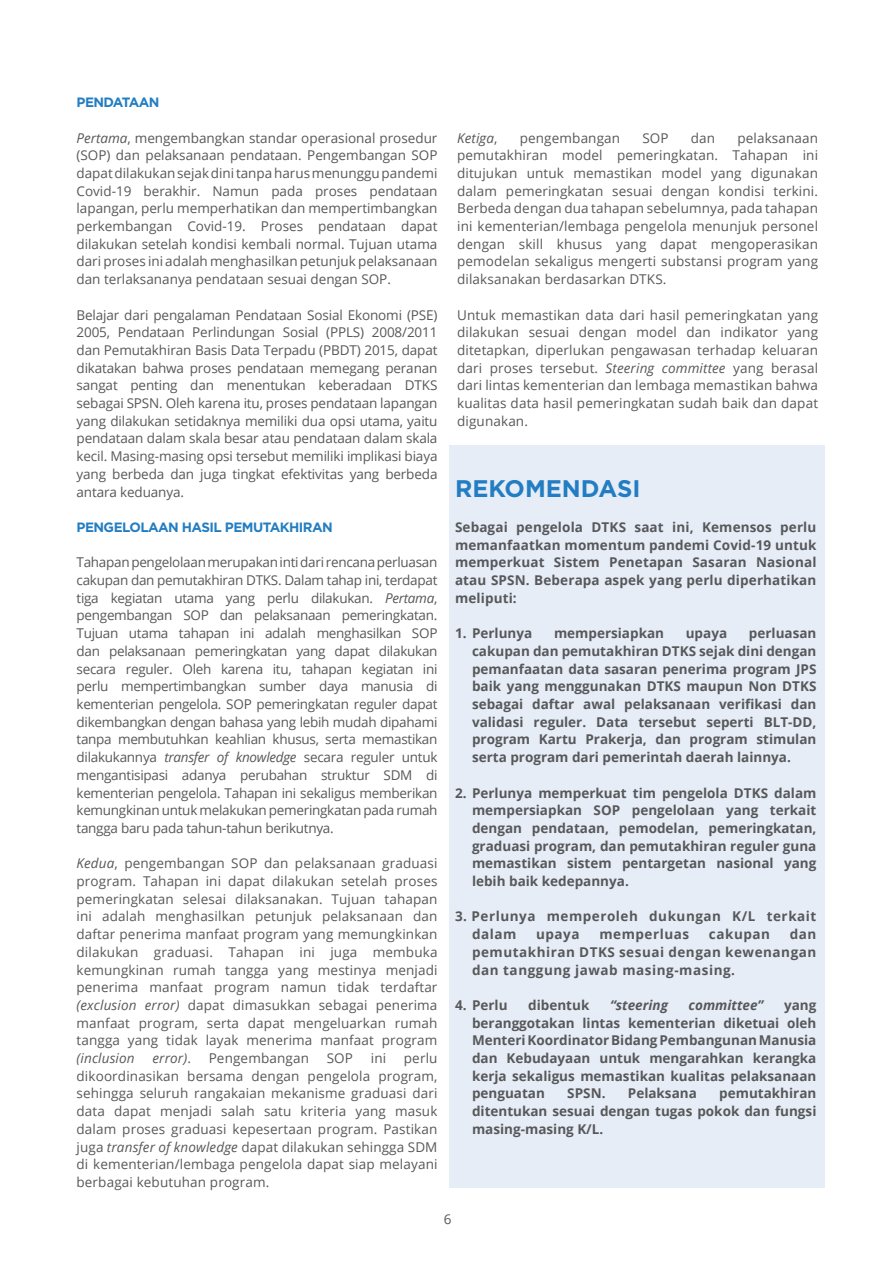
<style>
.page{position:relative;width:893px;height:1263px;background:#fff}
.page>*{position:absolute;margin:0;border:0;box-sizing:border-box;transform-origin:0 0}
.t1{font:700 24px "Gotham";color:#227dc2}
.t2{font:13.5px/17.7px "Open Sans";letter-spacing:.01em;color:#57585a;text-align:justify}
.t3{font:700 13.5px/17.7px "Open Sans";color:#57585a;text-align:justify}
.t4{font:700 13.5px/17.7px "Open Sans";letter-spacing:.04em;color:#57585a}
.t5{font:700 13.5px "Gotham";letter-spacing:-.04em;color:#227dc2}
.t6{font:italic 700 13.5px "Open Sans";color:#57585a}
.t7{font:italic 13.5px "Open Sans";letter-spacing:.01em;color:#57585a}
.s1{font-style:italic}
.s2{font-style:normal}
</style>
<div class="page">
<div style="left:450px;top:445px;width:375px;height:742px;background:#e7edf7"></div>
<p class="t5" style="left:77px;top:93px;width:84px">PENDATAAN</p>
<p class="t2" style="left:77px;top:128px;width:362px"><span class="s1">Pertama</span>, mengembangkan standar operasional prosedur (SOP) dan pelaksanaan pendataan. Pengembangan SOP dapat dilakukan sejak dini tanpa harus menunggu pandemi Covid-19 berakhir. Namun pada proses pendataan lapangan, perlu memperhatikan dan mempertimbangkan perkembangan Covid-19. Proses pendataan dapat dilakukan setelah kondisi kembali normal. Tujuan utama dari proses ini adalah menghasilkan petunjuk pelaksanaan dan terlaksananya pendataan sesuai dengan SOP.</p>
<p class="t2" style="left:77px;top:305px;width:362px">Belajar dari pengalaman Pendataan Sosial Ekonomi (PSE)<br>2005, Pendataan Perlindungan Sosial (PPLS) 2008/2011 dan Pemutakhiran Basis Data Terpadu (PBDT) 2015, dapat dikatakan bahwa proses pendataan memegang peranan sangat penting dan menentukan keberadaan DTKS sebagai SPSN. Oleh karena itu, proses pendataan lapangan yang dilakukan setidaknya memiliki dua opsi utama, yaitu pendataan dalam skala besar atau pendataan dalam skala kecil. Masing-masing opsi tersebut memiliki implikasi biaya yang berbeda dan juga tingkat efektivitas yang berbeda antara keduanya.</p>
<p class="t5" style="left:77px;top:518px;width:258px">PENGELOLAAN HASIL PEMUTAKHIRAN</p>
<p class="t2" style="left:77px;top:553px;width:362px">Tahapan pengelolaan merupakan inti dari rencana perluasan cakupan dan pemutakhiran DTKS. Dalam tahap ini, terdapat tiga kegiatan utama yang perlu dilakukan. <span class="s1">Pertama</span>, pengembangan SOP dan pelaksanaan pemeringkatan.<br>Tujuan utama tahapan ini adalah menghasilkan SOP dan pelaksanaan pemeringkatan yang dapat dilakukan secara reguler. Oleh karena itu, tahapan kegiatan ini perlu mempertimbangkan sumber daya manusia di kementerian pengelola. SOP pemeringkatan reguler dapat dikembangkan dengan bahasa yang lebih mudah dipahami tanpa membutuhkan keahlian khusus, serta memastikan dilakukannya <span class="s1">transfer of knowledge</span> secara reguler untuk mengantisipasi adanya perubahan struktur SDM di kementerian pengelola. Tahapan ini sekaligus memberikan kemungkinan untuk melakukan pemeringkatan pada rumah tangga baru pada tahun-tahun berikutnya.</p>
<p class="t2" style="left:77px;top:854px;width:362px"><span class="s1">Kedua</span>, pengembangan SOP dan pelaksanaan graduasi program. Tahapan ini dapat dilakukan setelah proses pemeringkatan selesai dilaksanakan. Tujuan tahapan ini adalah menghasilkan petunjuk pelaksanaan dan daftar penerima manfaat program yang memungkinkan dilakukan graduasi. Tahapan ini juga membuka kemungkinan rumah tangga yang mestinya menjadi penerima manfaat program namun tidak terdaftar <span class="s1">(exclusion error)</span> dapat dimasukkan sebagai penerima manfaat program, serta dapat mengeluarkan rumah tangga yang tidak layak menerima manfaat program <span class="s1">(inclusion</span></p>
<p class="t2" style="left:77px;top:1049px;width:362px;text-indent:327px">perlu dikoordinasikan bersama dengan pengelola program, sehingga seluruh rangakaian mekanisme graduasi dari data dapat menjadi salah satu kriteria yang masuk dalam proses graduasi kepesertaan program. Pastikan juga <span class="s1">transfer of knowledge</span> dapat dilakukan sehingga SDM di kementerian/lembaga pengelola dapat siap melayani berbagai kebutuhan program.</p>
<p class="t7" style="left:152px;top:1049px;width:40px">error)<span class="s2">.</span></p>
<p class="t2" style="left:209px;top:1049px;width:102px">Pengembangan</p>
<p class="t2" style="left:327px;top:1049px;width:28px">SOP</p>
<p class="t2" style="left:371px;top:1049px;width:17px">ini</p>
<p class="t7" style="left:457px;top:128px;width:42px">Ketiga<span class="s2">,</span></p>
<p class="t2" style="left:520px;top:128px;width:102px">pengembangan</p>
<p class="t2" style="left:642px;top:128px;width:28px">SOP</p>
<p class="t2" style="left:691px;top:128px;width:26px">dan</p>
<p class="t2" style="left:457px;top:128px;width:362px;text-indent:280px">pelaksanaan pemutakhiran model pemeringkatan. Tahapan ini ditujukan untuk memastikan model yang digunakan dalam pemeringkatan sesuai dengan kondisi terkini.<br>Berbeda dengan dua tahapan sebelumnya, pada tahapan ini kementerian/lembaga pengelola menunjuk personel dengan skill khusus yang dapat mengoperasikan pemodelan sekaligus mengerti substansi program yang dilaksanakan berdasarkan DTKS.</p>
<p class="t2" style="left:457px;top:305px;width:362px">Untuk memastikan data dari hasil pemeringkatan yang dilakukan sesuai dengan model dan indikator yang ditetapkan, diperlukan pengawasan terhadap keluaran dari proses tersebut. <span class="s1">Steering committee</span> yang berasal dari lintas kementerian dan lembaga memastikan bahwa kualitas data hasil pemeringkatan sudah baik dan dapat digunakan.</p>
<p class="t1" style="left:455px;top:472px;width:187px">REKOMENDASI</p>
<p class="t3" style="left:455px;top:518px;width:363px">Sebagai pengelola DTKS saat ini, Kemensos perlu memanfaatkan momentum pandemi Covid-19 untuk memperkuat Sistem Penetapan Sasaran Nasional atau SPSN. Beberapa aspek yang perlu diperhatikan meliputi:</p>
<p class="t3" style="left:455px;top:624px;width:79px">1. Perlunya</p>
<p class="t3" style="left:554px;top:624px;width:112px">mempersiapkan</p>
<p class="t3" style="left:686px;top:624px;width:43px">upaya</p>
<p class="t3" style="left:472px;top:624px;width:346px;text-indent:277px">perluasan cakupan dan pemutakhiran DTKS sejak dini dengan pemanfaatan data sasaran penerima program JPS baik yang menggunakan DTKS maupun Non DTKS sebagai daftar awal pelaksanaan verifikasi dan validasi reguler. Data tersebut seperti BLT-DD, program Kartu Prakerja, dan program stimulan serta program dari pemerintah daerah lainnya.</p>
<p class="t3" style="left:472px;top:783px;width:346px;text-indent:-17px">2. Perlunya memperkuat tim pengelola DTKS dalam mempersiapkan SOP pengelolaan yang terkait dengan pendataan, pemodelan, pemeringkatan, graduasi program, dan pemutakhiran reguler guna memastikan sistem pentargetan nasional yang lebih baik kedepannya.</p>
<p class="t4" style="left:472px;top:907px;width:346px;text-indent:-17px">3. Perlunya memperoleh dukungan K/L terkait dalam</p>
<p class="t3" style="left:472px;top:925px;width:346px;text-indent:318px">dan pemutakhiran DTKS sesuai dengan kewenangan dan tanggung jawab masing-masing.</p>
<p class="t3" style="left:455px;top:996px;width:54px">4. Perlu</p>
<p class="t3" style="left:528px;top:996px;width:63px">dibentuk</p>
<p class="t6" style="left:610px;top:995px;width:59px">“steering</p>
<p class="t6" style="left:689px;top:995px;width:76px">committee”</p>
<p class="t3" style="left:536px;top:925px;width:45px">upaya</p>
<p class="t4" style="left:599px;top:925px;width:91px">memperluas</p>
<p class="t4" style="left:709px;top:925px;width:63px">cakupan</p>
<p class="t3" style="left:472px;top:996px;width:346px;text-indent:312px">yang beranggotakan lintas kementerian diketuai oleh Menteri Koordinator Bidang Pembangunan Manusia dan Kebudayaan untuk mengarahkan kerangka kerja sekaligus memastikan kualitas pelaksanaan penguatan</p>
<p class="t3" style="left:472px;top:1084px;width:346px;text-indent:247px">pemutakhiran ditentukan sesuai dengan tugas pokok dan fungsi masing-masing K/L.</p>
<p class="t3" style="left:567px;top:1084px;width:40px">SPSN.</p>
<p class="t3" style="left:628px;top:1084px;width:70px">Pelaksana</p>
<p class="t2" style="left:444px;top:1210px;width:9px">6</p>
</div>
